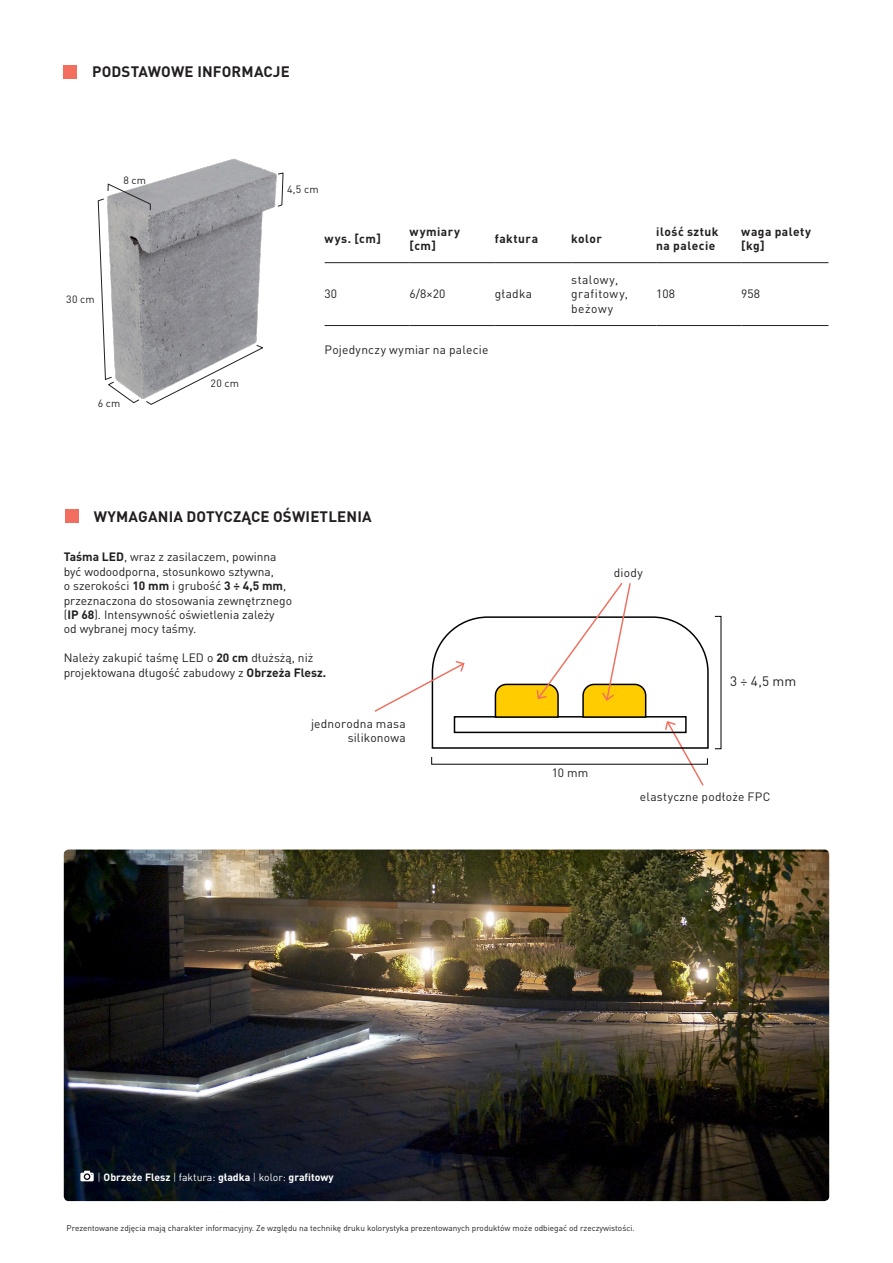
<style>
.page{position:relative;width:893px;height:1263px;background:#fff}
.page>*{position:absolute;margin:0;border:0;box-sizing:border-box;transform-origin:0 0}
.t1{font:700 15px "DINCE";letter-spacing:.015em;color:#231f20}
.dince_7_reg_szary{font:13.5px "DINCE";color:#231f20}
.dince_7_reg_szary-2{font:12px/14.4px "DINCE";color:#231f20}
.t2{font:700 12px/14.4px "DINCE";letter-spacing:.04em;color:#231f20}
.dince_7_reg_szary-3{font:12px/14.4px "DINCE";letter-spacing:.04em;color:#231f20}
.dince_7_reg_szary-4{font:12px "DINCE";letter-spacing:.02em;color:#231f20}
.t3{font:700 10.5px "DINCE";color:#fff}
.dince_7_reg_szary-5{font:10.5px "DINCE";letter-spacing:.02em;color:#231f20}
.t4{font:8.25px "DINCE";color:#231f20}
.s1{font-weight:700}
.s2{font-weight:300}
.s3{font-weight:400}
</style>
<div class="page">
<img style="left:152px;top:159px;width:125px;height:52px">
<div style="left:64px;top:65px;width:13px;height:13px;background:#f26f5f"></div>
<hr style="left:325px;top:262px;width:85px;height:1px;background:#231f20">
<hr style="left:410px;top:262px;width:85px;height:1px;background:#231f20">
<hr style="left:571px;top:262px;width:85px;height:1px;background:#231f20">
<hr style="left:656px;top:262px;width:85px;height:1px;background:#231f20">
<hr style="left:741px;top:262px;width:87px;height:1px;background:#231f20">
<hr style="left:325px;top:325px;width:85px;height:1px;background:#231f20">
<hr style="left:410px;top:325px;width:85px;height:1px;background:#231f20">
<hr style="left:571px;top:325px;width:85px;height:1px;background:#231f20">
<hr style="left:656px;top:325px;width:85px;height:1px;background:#231f20">
<hr style="left:741px;top:325px;width:87px;height:1px;background:#231f20">
<hr style="left:495px;top:262px;width:76px;height:1px;background:#231f20">
<hr style="left:495px;top:325px;width:76px;height:1px;background:#231f20">
<img style="left:64px;top:849px;width:765px;height:352px">
<svg style="left:80px;top:1171px;width:14px;height:10px"></svg>
<svg style="left:278px;top:172px;width:6px;height:35px"></svg>
<svg style="left:97px;top:183px;width:168px;height:222px"></svg>
<svg style="left:374px;top:582px;width:335px;height:204px"></svg>
<div style="left:66px;top:510px;width:13px;height:13px;background:#f26f5f"></div>
<p class="t1" style="left:92px;top:62px;width:199px">PODSTAWOWE INFORMACJE</p>
<p class="dince_7_reg_szary-5" style="left:123px;top:173px;width:24px">8 cm</p>
<p class="dince_7_reg_szary-5" style="left:66px;top:292px;width:30px">30 cm</p>
<p class="dince_7_reg_szary-5" style="left:98px;top:396px;width:24px">6 cm</p>
<p class="dince_7_reg_szary-5" style="left:211px;top:376px;width:30px">20 cm</p>
<p class="dince_7_reg_szary-5" style="left:287px;top:183px;width:33px">4,5 cm</p>
<p class="t2" style="left:325px;top:231px;width:58px">wys. [cm]</p>
<p class="t2" style="left:410px;top:223px;width:52px">wymiary [cm]</p>
<p class="t2" style="left:495px;top:231px;width:45px">faktura</p>
<p class="t2" style="left:571px;top:231px;width:32px">kolor</p>
<p class="t2" style="left:656px;top:223px;width:64px">ilość sztuk na palecie</p>
<p class="t2" style="left:741px;top:223px;width:71px">waga palety [kg]</p>
<p class="dince_7_reg_szary-2" style="left:325px;top:287px;width:14px">30</p>
<p class="dince_7_reg_szary-2" style="left:410px;top:287px;width:37px">6/8×20</p>
<p class="dince_7_reg_szary-2" style="left:495px;top:287px;width:39px">gładka</p>
<p class="dince_7_reg_szary-3" style="left:571px;top:272px;width:58px">stalowy, grafitowy, beżowy</p>
<p class="dince_7_reg_szary-2" style="left:656px;top:287px;width:20px">108</p>
<p class="dince_7_reg_szary-2" style="left:741px;top:287px;width:20px">958</p>
<p class="dince_7_reg_szary-2" style="left:325px;top:342px;width:165px">Pojedynczy wymiar na palecie</p>
<p class="t1" style="left:94px;top:507px;width:279px">WYMAGANIA DOTYCZĄCE OŚWIETLENIA</p>
<p class="dince_7_reg_szary-2" style="left:64px;top:549px;width:230px"><span class="s1">Taśma LED</span>, wraz z zasilaczem, powinna być wodoodporna, stosunkowo sztywna,<br>o szerokości <span class="s1">10 mm</span> i grubość <span class="s1">3 ÷ 4,5 mm</span>, przeznaczona do stosowania zewnętrznego (<span class="s1">IP 68</span>). Intensywność oświetlenia zależy<br>od wybranej mocy taśmy.</p>
<p class="dince_7_reg_szary-2" style="left:64px;top:650px;width:264px">Należy zakupić taśmę LED o <span class="s1">20 cm</span> dłużsżą, niż projektowana długość zabudowy z <span class="s1">Obrzeża Flesz.</span></p>
<p class="dince_7_reg_szary-2" style="left:311px;top:716px;width:96px;text-align:right">jednorodna masa silikonowa</p>
<p class="t3" style="left:98px;top:1170px;width:237px"><span class="s2">|</span> Obrzeże Flesz <span class="s2">|</span> <span class="s3">faktura:</span> gładka <span class="s2">|</span> <span class="s3">kolor:</span> grafitowy</p>
<p class="dince_7_reg_szary-2" style="left:614px;top:565px;width:30px">diody</p>
<p class="dince_7_reg_szary-2" style="left:552px;top:765px;width:38px">10 mm</p>
<p class="dince_7_reg_szary" style="left:730px;top:673px;width:68px">3 ÷ 4,5 mm</p>
<p class="dince_7_reg_szary-4" style="left:640px;top:789px;width:132px">elastyczne podłoże FPC</p>
<p class="t4" style="left:67px;top:1223px;width:570px">Prezentowane zdjęcia mają charakter informacyjny. Ze względu na technikę druku kolorystyka prezentowanych produktów może odbiegać od rzeczywistości.</p>
</div>
